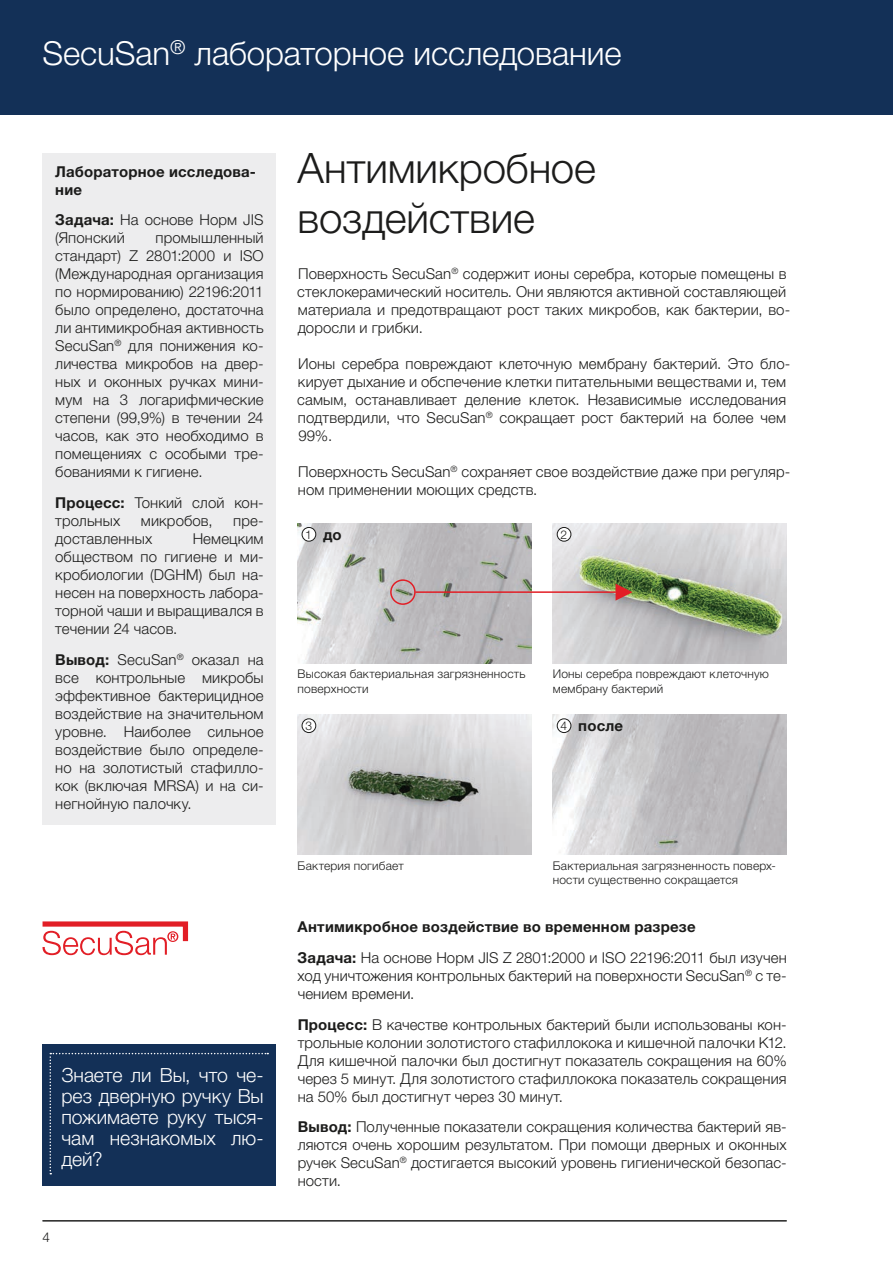
<style>
.page{position:relative;width:893px;height:1263px;background:#fff}
.page>*{position:absolute;margin:0;border:0;box-sizing:border-box;transform-origin:0 0}
.t1{font:300 42px/50.4px "Helvetica Neue LTW1 G";letter-spacing:-.005em;color:#1c1c1b}
.t2{font:300 33px "Helvetica Neue LTW1 G";letter-spacing:-.005em;color:#fff}
.t3{font:300 19.5px/21px "Helvetica Neue LTW1 G";color:#fff;text-align:justify}
.t4{font:300 15px/18px "Helvetica Neue LTW1 G";letter-spacing:.005em;color:#1c1c1b}
.t5{font:700 15px/18px "Helvetica Neue LTW1 G";letter-spacing:.01em;color:#1c1c1b}
.t6{font:300 13.5px "Helvetica Neue LTW1 G";color:#1c1c1b}
.t7{font:300 12px/14.4px "Helvetica Neue LTW1 G";letter-spacing:.015em;color:#1c1c1b}
.s1{font-weight:700}
.s2{font-weight:300}
</style>
<div class="page">
<div style="left:0;top:0;width:893px;height:115px;background:#133057"></div>
<svg style="left:43px;top:921px;width:145px;height:34px"></svg>
<img style="left:553px;top:523px;width:234px;height:140px">
<img style="left:298px;top:714px;width:233px;height:141px">
<img style="left:553px;top:714px;width:234px;height:141px">
<img style="left:298px;top:523px;width:233px;height:140px">
<div style="left:557px;top:527px;width:14px;height:14px;background:#fff;border-radius:50%"></div>
<div style="left:557px;top:527px;width:14px;height:14px;border:1px solid #1c1c1b;border-radius:50%"></div>
<div style="left:302px;top:719px;width:14px;height:13px;background:#fff;border-radius:50%"></div>
<div style="left:302px;top:719px;width:14px;height:14px;border:1px solid #1c1c1b;border-radius:50%"></div>
<div style="left:557px;top:719px;width:14px;height:13px;background:#fff;border-radius:50%"></div>
<div style="left:557px;top:719px;width:14px;height:14px;border:1px solid #1c1c1b;border-radius:50%"></div>
<div style="left:302px;top:527px;width:14px;height:14px;background:#fff;border-radius:50%"></div>
<div style="left:302px;top:527px;width:14px;height:14px;border:1px solid #1c1c1b;border-radius:50%"></div>
<div style="left:390px;top:579px;width:26px;height:26px;border:2px solid #e21e26;border-radius:50%"></div>
<hr style="left:415px;top:591px;width:201px;height:2px;background:#e21e26">
<svg style="left:616px;top:584px;width:17px;height:17px"></svg>
<div style="left:43px;top:153px;width:233px;height:672px;background:#ededee"></div>
<div style="left:43px;top:1045px;width:233px;height:141px;background:#133057"></div>
<svg style="left:50px;top:1053px;width:218px;height:121px"></svg>
<hr style="left:43px;top:1220px;width:744px;height:1px;background:#1c1c1b">
<h2 class="t2" style="left:43px;top:33px;width:580px">SecuSan<sup>®</sup> лабораторное исследование</h2>
<p class="t5" style="left:55px;top:162px;width:202px">Лабораторное исследова&shy;ние</p>
<p class="t4" style="left:55px;top:211px;width:210px"><span class="s1">Задача:</span> На основе Норм JIS (Японский</p>
<p class="t4" style="left:55px;top:229px;width:210px;text-align:justify;text-indent:100px">промышленный стандарт) Z 2801:2000 и ISO (Международная организация по нормированию) 22196:2011 было определено, достаточна ли антимикробная активность SecuSan<sup>®</sup> для понижения ко&shy;личества микробов на двер&shy;ных и оконных ручках мини&shy;мум на 3 логарифмические степени (99,9%) в течении 24 часов, как это необходимо в помещениях с особыми тре&shy;бованиями к гигиене.</p>
<p class="t4" style="left:55px;top:494px;width:210px"><span class="s1">Процесс:</span> Тонкий слой кон&shy;трольных</p>
<p class="t4" style="left:141px;top:512px;width:73px">микробов,</p>
<p class="t4" style="left:233px;top:512px;width:32px">пре-</p>
<p class="t4" style="left:55px;top:530px;width:98px">доставленных</p>
<p class="t4" style="left:55px;top:530px;width:210px;text-align:justify;text-indent:137px">Немецким обществом по гигиене и ми&shy;кробиологии (DGHM) был на&shy;несен на поверхность лабора&shy;торной чаши и выращивался в течении 24 часов.</p>
<p class="t4" style="left:55px;top:650px;width:210px;text-align:justify"><span class="s1">Вывод:</span> SecuSan<sup>®</sup> оказал на все контрольные микробы эффективное бактерицидное воздействие на значительном уровне. Наиболее сильное воздействие было определе&shy;но на золотистый стафилло&shy;кок (включая MRSA) и на си&shy;негнойную палочку.</p>
<h3 class="t3" style="left:61px;top:1064px;width:204px">Знаете ли Вы, что че&shy;рез дверную ручку Вы пожимаете руку тыся&shy;чам незнакомых лю&shy;дей?</h3>
<p class="t6" style="left:43px;top:1229px;width:9px">4</p>
<h1 class="t1" style="left:298px;top:143px;width:300px">Антимикробное воздействие</h1>
<p class="t4" style="left:297px;top:264px;width:495px">Поверхность SecuSan<sup>®</sup> содержит ионы серебра, которые помещены в стеклокерамический носитель. Они являются активной составляющей материала и предотвращают рост таких микробов, как бактерии, во&shy;доросли и грибки.</p>
<p class="t4" style="left:297px;top:354px;width:495px">Ионы серебра повреждают клеточную мембрану бактерий. Это бло&shy;кирует дыхание и обспечение клетки питательными веществами и, тем самым, останавливает деление клеток. Независимые исследования подтвердили, что SecuSan<sup>®</sup> сокращает рост бактерий на более чем 99%.</p>
<p class="t4" style="left:298px;top:462px;width:494px">Поверхность SecuSan<sup>®</sup> сохраняет свое воздействие даже при регуляр&shy;ном применении моющих средств.</p>
<p class="t7" style="left:305px;top:527px;width:8px">1</p>
<p class="t5" style="left:323px;top:525px;width:20px">до</p>
<p class="t7" style="left:561px;top:527px;width:8px">2</p>
<p class="t7" style="left:298px;top:667px;width:229px">Высокая бактериальная загрязненность поверхности</p>
<p class="t7" style="left:553px;top:667px;width:218px">Ионы серебра повреждают клеточную мембрану бактерий</p>
<p class="t7" style="left:305px;top:718px;width:8px">3</p>
<p class="t7" style="left:561px;top:718px;width:8px">4</p>
<p class="t5" style="left:578px;top:717px;width:46px">после</p>
<p class="t7" style="left:298px;top:858px;width:108px">Бактерия погибает</p>
<p class="t7" style="left:553px;top:858px;width:225px">Бактериальная загрязненность поверх&shy;ности существенно сокращается</p>
<p class="t5" style="left:298px;top:911px;width:491px;line-height:30.8px">Антимикробное воздействие во временном разрезе<br>Задача: <span class="s2">На основе Норм JIS Z 2801:2000 и ISO 22196:2011 был изучен</span></p>
<p class="t4" style="left:298px;top:966px;width:490px">ход уничтожения контрольных бактерий на поверхности SecuSan<sup>®</sup> с те&shy;чением времени.</p>
<p class="t4" style="left:298px;top:1015px;width:491px;text-align:justify"><span class="s1">Процесс:</span> В качестве контрольных бактерий были использованы кон&shy;трольные колонии золотистого стафиллокока и кишечной палочки К12.<br>Для кишечной палочки был достигнут показатель сокращения на 60% через 5 минут. Для золотистого стафиллокока показатель сокращения на 50% был достигнут через 30 минут.</p>
<p class="t4" style="left:298px;top:1118px;width:491px;text-align:justify"><span class="s1">Вывод:</span> Полученные показатели сокращения количества бактерий яв&shy;ляются очень хорошим результатом. При помощи дверных и оконных ручек SecuSan<sup>®</sup> достигается высокий уровень гигиенической безопас&shy;ности.</p>
</div>
